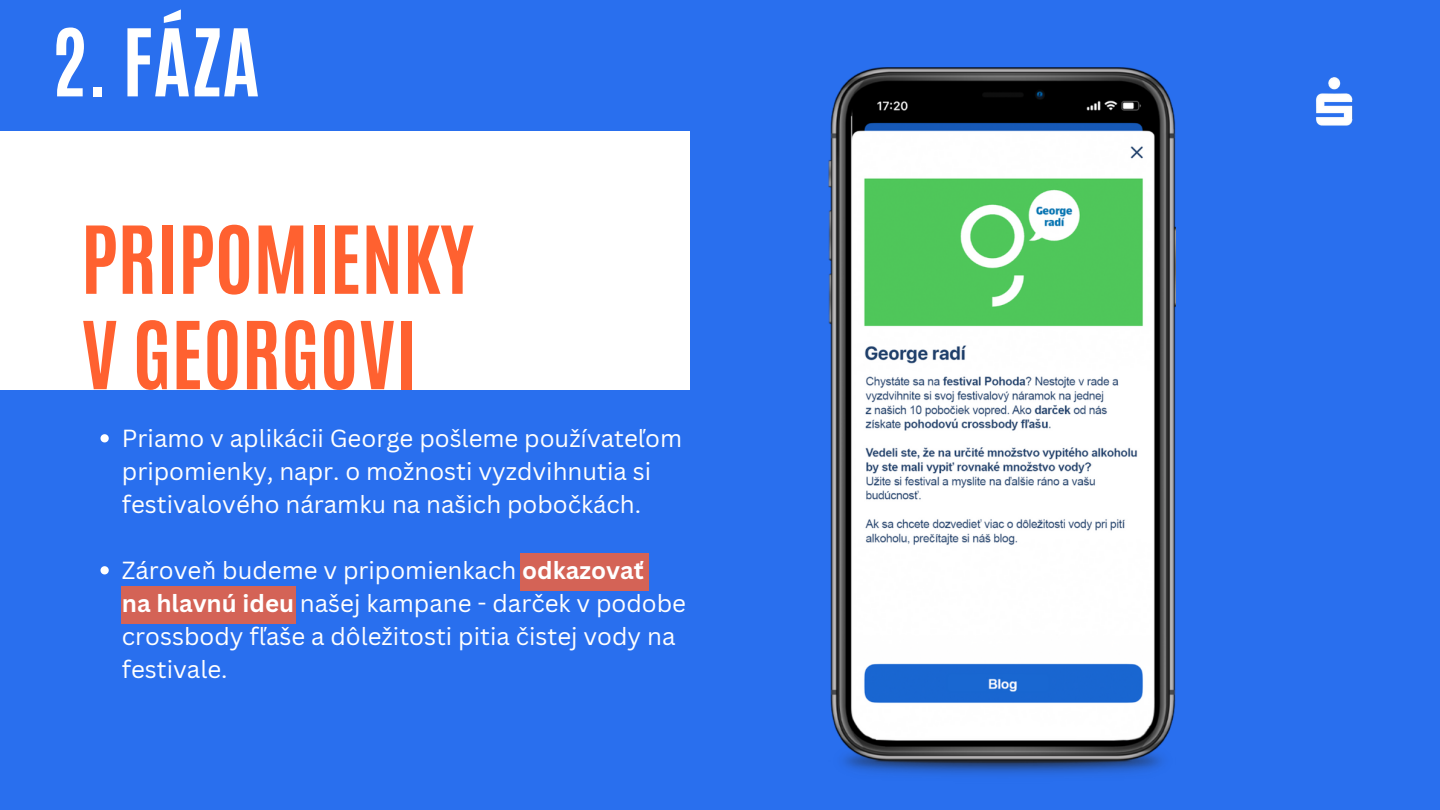
<style>
.page{position:relative;width:1440px;height:810px;background:#296fee}
.page>*{position:absolute;margin:0;border:0;box-sizing:border-box;transform-origin:0 0}
.t1{font:700 79.5px "Antonio";color:#ff6130}
.t2{font:700 79.3px "Antonio";color:#fff}
.t3{font:24.1px/33px "Canva Sans";color:#fff}
.s1{font-weight:700}
</style>
<div class="page">
<img style="left:1316px;top:77px;width:37px;height:49px">
<div style="left:0;top:132px;width:690px;height:258px;background:#fff"></div>
<img style="left:829px;top:68px;width:346px;height:707px">
<div style="left:121px;top:586px;width:174px;height:38px;background:#d46356"></div>
<div style="left:521px;top:553px;width:127px;height:38px;background:#d46356"></div>
<svg style="left:100px;top:434px;width:9px;height:8px"></svg>
<svg style="left:100px;top:566px;width:9px;height:8px"></svg>
<h2 class="t2" style="left:51px;top:6px;width:211px">2. FÁZA</h2>
<h1 class="t1" style="left:81px;top:203px;width:394px">PRIPOMIENKY</h1>
<h1 class="t1" style="left:81px;top:298px;width:338px">V GEORGOVI</h1>
<p class="t3" style="left:122px;top:421px;width:562px">Priamo v aplikácii George pošleme používateľom pripomienky, napr. o možnosti vyzdvihnutia si festivalového náramku na našich pobočkách.</p>
<p class="t3" style="left:122px;top:553px;width:566px">Zároveň budeme v pripomienkach <span class="s1">odkazovať<br>na hlavnú ideu</span> našej kampane - darček v podobe crossbody fľaše a dôležitosti pitia čistej vody na festivale.</p>
</div>
